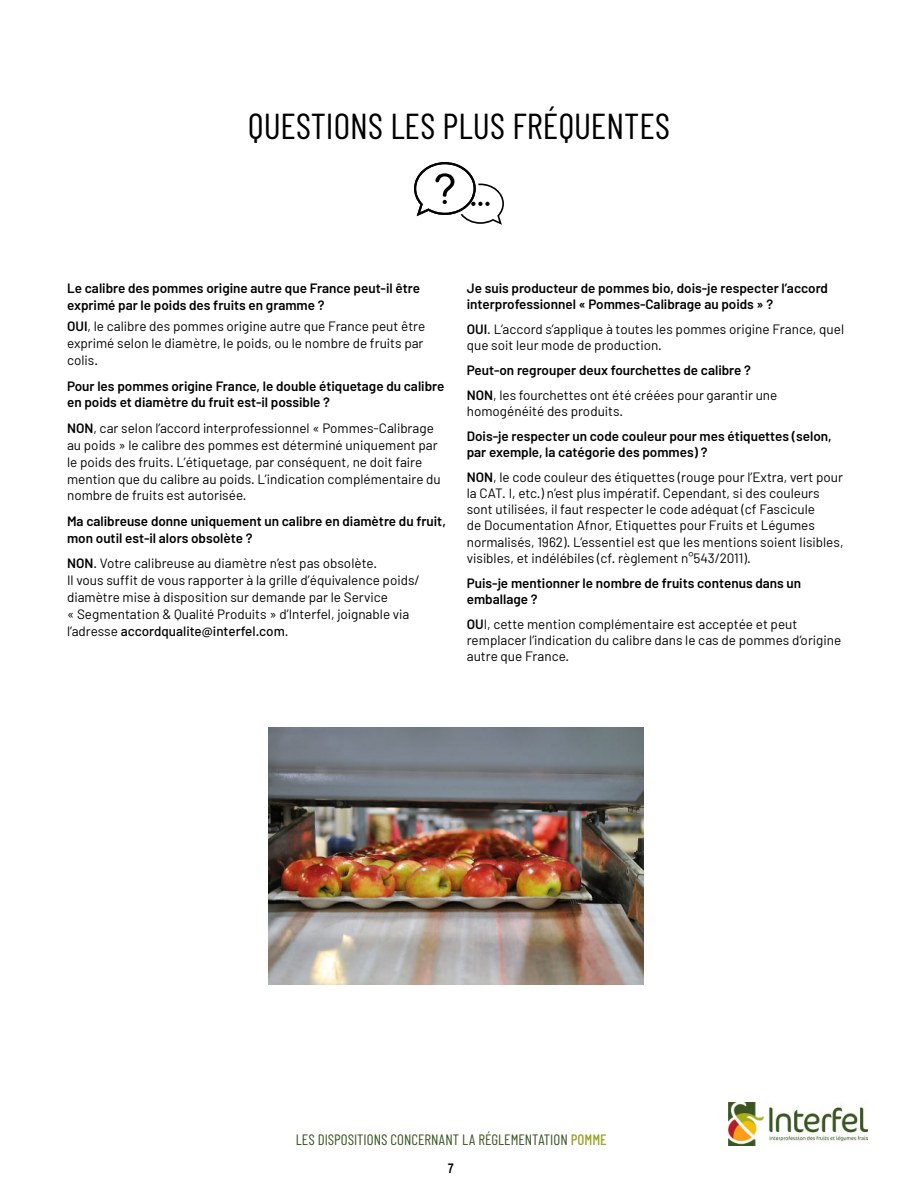
<style>
.page{position:relative;width:918px;height:1188px;background:#fff}
.page>*{position:absolute;margin:0;border:0;box-sizing:border-box;transform-origin:0 0}
.t1{font:36px "Barlow Condensed";color:#000}
.t2{font:15px "Barlow Condensed";color:#3a5523}
.t3{font:13.5px/17px "Barlow";color:#000}
.t4{font:600 13.5px/17px "Barlow";color:#000}
.t5{font:700 13.5px "Arial Narrow";color:#000}
.s1{font-weight:600}
.s2{font-weight:500}
.s3{font-weight:400}
.s4{font-weight:500;color:#98a62c}
</style>
<div class="page">
<img style="left:728px;top:1103px;width:139px;height:43px">
<svg style="left:414px;top:162px;width:90px;height:63px"></svg>
<img style="left:269px;top:728px;width:374px;height:257px">
<h1 class="t1" style="left:248px;top:113px;width:424px">QUESTIONS LES PLUS FRÉQUENTES</h1>
<p class="t4" style="left:67px;top:280px;width:355px">Le calibre des pommes origine autre que France peut-il être exprimé par le poids des fruits en gramme ?</p>
<p class="t3" style="left:67px;top:318px;width:360px"><span class="s1">OUI</span>, le calibre des pommes origine autre que France peut être exprimé selon le diamètre, le poids, ou le nombre de fruits par colis.</p>
<p class="t4" style="left:67px;top:377px;width:379px">Pour les pommes origine France, le double étiquetage du calibre en poids et diamètre du fruit est-il possible ?</p>
<p class="t3" style="left:67px;top:419px;width:375px"><span class="s1">NON</span>, car selon l’accord interprofessionnel « Pommes-Calibrage au poids » le calibre des pommes est déterminé uniquement par le poids des fruits. L’étiquetage, par conséquent, ne doit faire mention que du calibre au poids. L’indication complémentaire du nombre de fruits est autorisée.</p>
<p class="t4" style="left:67px;top:512px;width:380px">Ma calibreuse donne uniquement un calibre en diamètre du fruit, mon outil est-il alors obsolète ?</p>
<p class="t3" style="left:67px;top:554px;width:354px"><span class="s1">NON</span>. Votre calibreuse au diamètre n’est pas obsolète.<br>Il vous suffit de vous rapporter à la grille d’équivalence poids/ diamètre mise à disposition sur demande par le Service<br>« Segmentation &amp; Qualité Produits » d’Interfel, joignable via l’adresse <span class="s2">accordqualite@interfel.com</span>.</p>
<p class="t4" style="left:467px;top:280px;width:363px;line-height:16.2px">Je suis producteur de pommes bio, dois-je respecter l’accord interprofessionnel « Pommes-Calibrage au poids » ?</p>
<p class="t3" style="left:467px;top:321px;width:379px;line-height:16.2px"><span class="s1">OUI</span>. L’accord s’applique à toutes les pommes origine France, quel que soit leur mode de production.</p>
<p class="t4" style="left:467px;top:358px;width:312px;line-height:24.8px">Peut-on regrouper deux fourchettes de calibre ?<br>NON<span class="s3">, les fourchettes ont été créées pour garantir une</span></p>
<p class="t3" style="left:467px;top:402px;width:158px">homogénéité des produits.</p>
<p class="t4" style="left:467px;top:428px;width:366px;line-height:16.2px">Dois-je respecter un code couleur pour mes étiquettes (selon, par exemple, la catégorie des pommes) ?</p>
<p class="t3" style="left:467px;top:469px;width:378px;line-height:16.2px"><span class="s1">NON</span>, le code couleur des étiquettes (rouge pour l’Extra, vert pour la CAT. I, etc.) n’est plus impératif. Cependant, si des couleurs sont utilisées, il faut respecter le code adéquat (cf Fascicule<br>de Documentation Afnor, Etiquettes pour Fruits et Légumes normalisés, 1962). L’essentiel est que les mentions soient lisibles, visibles, et indélébiles (cf. règlement n°543/2011).</p>
<p class="t4" style="left:467px;top:575px;width:336px;line-height:16.2px">Puis-je mentionner le nombre de fruits contenus dans un emballage ?</p>
<p class="t3" style="left:467px;top:615px;width:376px;line-height:16.2px"><span class="s1">OU</span>I, cette mention complémentaire est acceptée et peut remplacer l’indication du calibre dans le cas de pommes d’origine autre que France.</p>
<p class="t2" style="left:296px;top:1131px;width:312px">LES DISPOSITIONS CONCERNANT LA RÉGLEMENTATION <span class="s4">POMME</span></p>
<p class="t5" style="left:448px;top:1160px;width:8px">7</p>
</div>
